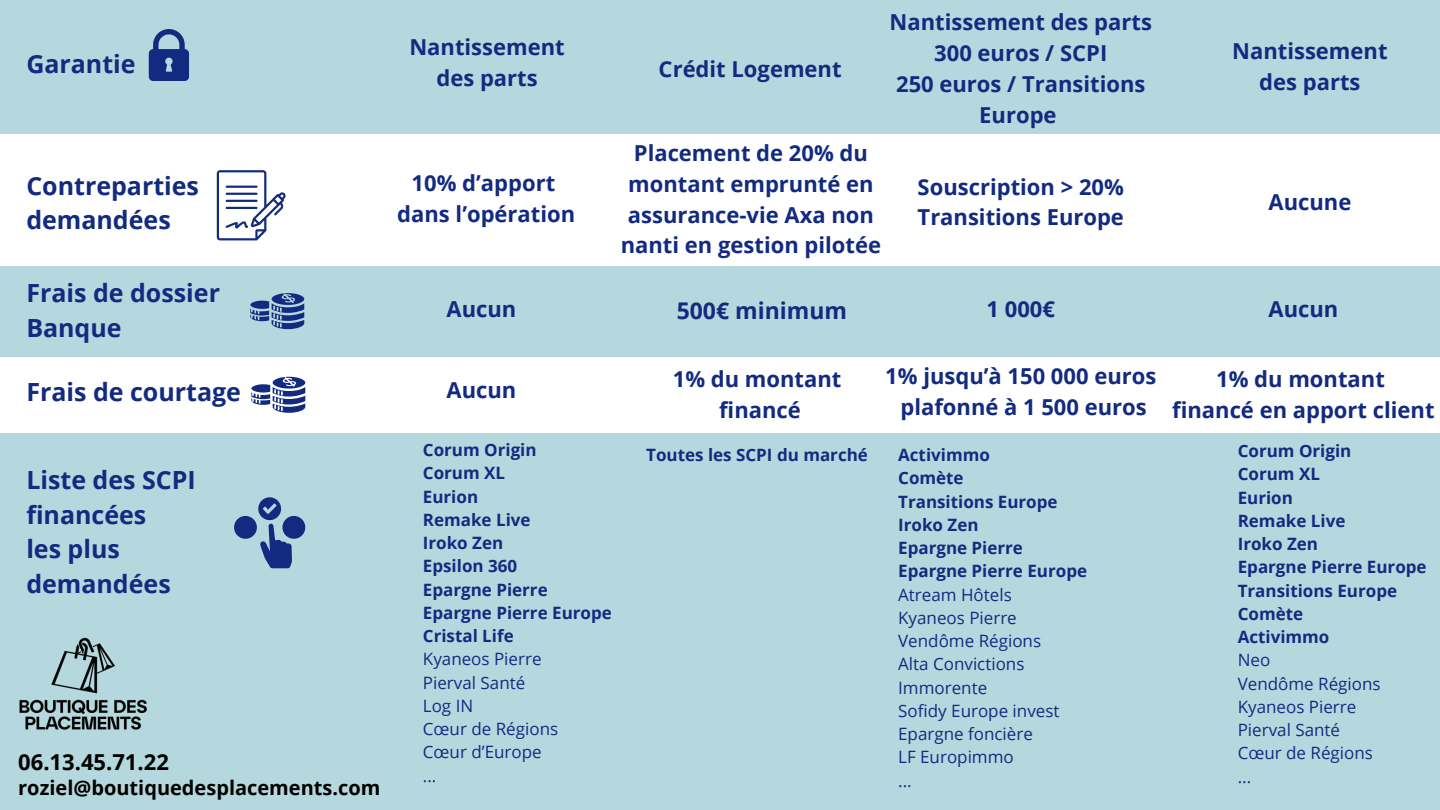
<style>
.page{position:relative;width:1440px;height:810px;background:#fff}
.page>*{position:absolute;margin:0;border:0;box-sizing:border-box;transform-origin:0 0}
.t1{font:700 25px/34.5px "Open Sans";color:#122b80}
.t2{font:700 23px "Open Sans";color:#122b80}
.t3{font:700 22px/30.8px "Open Sans";color:#122b80;text-align:center}
.t4{font:700 22px "Open Sans";color:#000}
.t5{font:700 20px "Open Sans";color:#000}
.t6{font:700 17px "Open Sans";color:#122b80}
.t7{font:17px "Open Sans";color:#122b80}
</style>
<div class="page">
<div style="left:0;top:0;width:1440px;height:133px;background:#b5d8de"></div>
<svg style="left:149px;top:29px;width:40px;height:52px"></svg>
<div style="left:0;top:266px;width:1440px;height:91px;background:#b5d8de"></div>
<div style="left:0;top:433px;width:1440px;height:377px;background:#b5d8de"></div>
<svg style="left:234px;top:497px;width:71px;height:71px"></svg>
<svg style="left:251px;top:377px;width:54px;height:36px"></svg>
<svg style="left:250px;top:293px;width:54px;height:36px"></svg>
<svg style="left:217px;top:170px;width:69px;height:70px"></svg>
<img style="left:19px;top:637px;width:128px;height:93px">
<p class="t1" style="left:26px;top:46px;width:111px">Garantie</p>
<h1 class="t1" style="left:26px;top:168px;width:174px">Contreparties demandées</h1>
<h1 class="t1" style="left:26px;top:275px;width:195px">Frais de dossier<br>Banque</h1>
<p class="t1" style="left:26px;top:374px;width:216px">Frais de courtage</p>
<h2 class="t1" style="left:26px;top:462px;width:171px">Liste des SCPI financées<br>les plus demandées</h2>
<p class="t4" style="left:18px;top:747px;width:152px">06.13.45.71.22</p>
<p class="t5" style="left:18px;top:773px;width:364px">roziel@boutiquedesplacements.com</p>
<h2 class="t3" style="left:409px;top:31px;width:157px">Nantissement des parts</h2>
<h3 class="t3" style="left:397px;top:167px;width:179px">10% d’apport dans l’opération</h3>
<p class="t3" style="left:447px;top:293px;width:71px">Aucun</p>
<h2 class="t3" style="left:659px;top:53px;width:184px">Crédit Logement</h2>
<h2 class="t3" style="left:621px;top:137px;width:262px">Placement de 20% du montant emprunté en assurance-vie Axa non nanti en gestion pilotée</h2>
<h2 class="t3" style="left:890px;top:7px;width:264px">Nantissement des parts<br>300 euros / SCPI<br>250 euros / Transitions<br>Europe</h2>
<h2 class="t3" style="left:918px;top:171px;width:208px;text-align:left">Souscription &gt; 20%<br>Transitions Europe</h2>
<h2 class="t3" style="left:1232px;top:35px;width:157px">Nantissement des parts</h2>
<p class="t3" style="left:1268px;top:186px;width:84px">Aucune</p>
<h2 class="t2" style="left:677px;top:294px;width:172px">500€ minimum</h2>
<p class="t3" style="left:987px;top:293px;width:70px">1 000€</p>
<p class="t3" style="left:1268px;top:293px;width:71px">Aucun</p>
<p class="t3" style="left:447px;top:374px;width:71px">Aucun</p>
<p class="t6" style="left:423px;top:438px;width:115px">Corum Origin</p>
<h2 class="t6" style="left:423px;top:461px;width:84px">Corum XL</h2>
<h1 class="t6" style="left:423px;top:484px;width:57px">Eurion</h1>
<h2 class="t6" style="left:423px;top:508px;width:109px">Remake Live</h2>
<h2 class="t6" style="left:423px;top:531px;width:82px">Iroko Zen</h2>
<h1 class="t6" style="left:423px;top:554px;width:96px">Epsilon 360</h1>
<p class="t6" style="left:423px;top:577px;width:126px">Epargne Pierre</p>
<h2 class="t6" style="left:423px;top:601px;width:190px">Epargne Pierre Europe</h2>
<h2 class="t6" style="left:423px;top:624px;width:92px">Cristal Life</h2>
<h2 class="t7" style="left:423px;top:647px;width:120px">Kyaneos Pierre</h2>
<h2 class="t7" style="left:423px;top:670px;width:104px">Pierval Santé</h2>
<h1 class="t7" style="left:423px;top:694px;width:52px">Log IN</h1>
<p class="t7" style="left:423px;top:717px;width:137px">Cœur de Régions</p>
<p class="t7" style="left:423px;top:740px;width:120px">Cœur d’Europe</p>
<h2 class="t7" style="left:423px;top:763px;width:15px">...</h2>
<h1 class="t3" style="left:885px;top:360px;width:273px">1% jusqu’à 150 000 euros plafonné à 1 500 euros</h1>
<p class="t3" style="left:673px;top:363px;width:170px">1% du montant financé</p>
<p class="t3" style="left:1172px;top:363px;width:264px">1% du montant<br>financé en apport client</p>
<p class="t6" style="left:646px;top:443px;width:223px">Toutes les SCPI du marché</p>
<p class="t6" style="left:898px;top:443px;width:93px">Activimmo</p>
<p class="t6" style="left:898px;top:466px;width:67px">Comète</p>
<p class="t6" style="left:898px;top:489px;width:161px">Transitions Europe</p>
<p class="t6" style="left:898px;top:513px;width:82px">Iroko Zen</p>
<p class="t6" style="left:898px;top:536px;width:126px">Epargne Pierre</p>
<p class="t6" style="left:898px;top:559px;width:190px">Epargne Pierre Europe</p>
<p class="t7" style="left:898px;top:582px;width:115px">Atream Hôtels</p>
<p class="t7" style="left:898px;top:606px;width:120px">Kyaneos Pierre</p>
<p class="t7" style="left:898px;top:629px;width:144px">Vendôme Régions</p>
<p class="t7" style="left:898px;top:652px;width:128px">Alta Convictions</p>
<p class="t7" style="left:898px;top:675px;width:91px">Immorente</p>
<p class="t7" style="left:898px;top:699px;width:163px">Sofidy Europe invest</p>
<p class="t7" style="left:898px;top:722px;width:136px">Epargne foncière</p>
<p class="t7" style="left:898px;top:745px;width:117px">LF Europimmo</p>
<p class="t7" style="left:898px;top:768px;width:15px">...</p>
<h2 class="t6" style="left:1238px;top:439px;width:115px">Corum Origin</h2>
<p class="t6" style="left:1238px;top:462px;width:84px">Corum XL</p>
<p class="t6" style="left:1238px;top:486px;width:57px">Eurion</p>
<p class="t6" style="left:1238px;top:509px;width:109px">Remake Live</p>
<p class="t6" style="left:1238px;top:532px;width:82px">Iroko Zen</p>
<p class="t6" style="left:1238px;top:555px;width:190px">Epargne Pierre Europe</p>
<p class="t6" style="left:1238px;top:579px;width:161px">Transitions Europe</p>
<p class="t6" style="left:1238px;top:602px;width:67px">Comète</p>
<p class="t6" style="left:1238px;top:625px;width:93px">Activimmo</p>
<p class="t7" style="left:1238px;top:648px;width:34px">Neo</p>
<p class="t7" style="left:1238px;top:672px;width:144px">Vendôme Régions</p>
<p class="t7" style="left:1238px;top:695px;width:120px">Kyaneos Pierre</p>
<p class="t7" style="left:1238px;top:718px;width:104px">Pierval Santé</p>
<p class="t7" style="left:1238px;top:741px;width:137px">Cœur de Régions</p>
<p class="t7" style="left:1238px;top:765px;width:15px">...</p>
</div>
